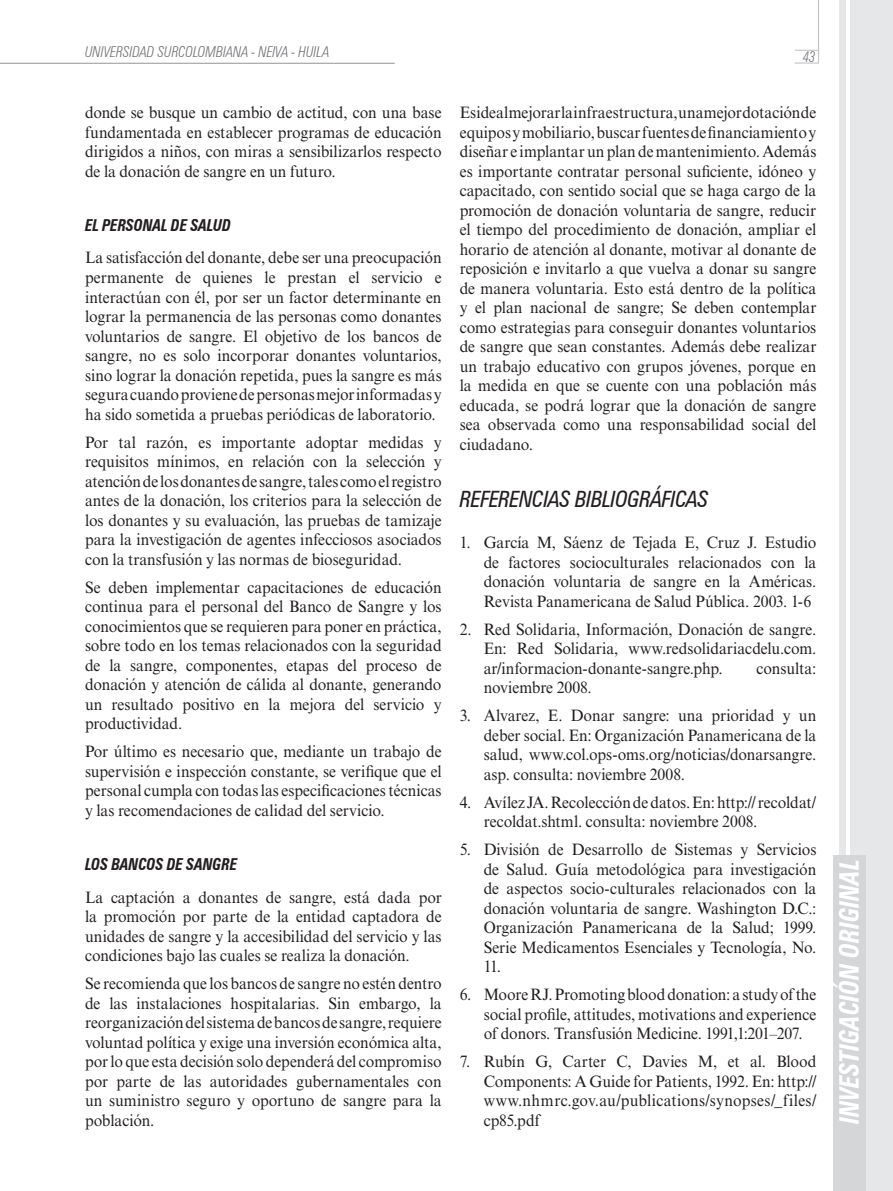
<style>
.page{position:relative;width:893px;height:1191px;background:#fff}
.page>*{position:absolute;margin:0;border:0;box-sizing:border-box;transform-origin:0 0}
.t1{font:italic 700 condensed 27px "Zurich BT";letter-spacing:.005em;color:#fff;scale:.9 1}
.t2{font:italic condensed 22.5px "Zurich BT";letter-spacing:-.015em;color:#231f20;scale:.95 1}
.t3{font:16.5px/19.5px "Times New Roman MT Std";letter-spacing:-.005em;color:#231f20;text-align:justify;scale:.95 1}
.t4{font:italic 700 condensed 16.5px "Zurich BT";letter-spacing:-.005em;color:#231f20;scale:.9 1}
.t5{font:italic 300 condensed 15px "Zurich BT";letter-spacing:.005em;color:#6c6d70;scale:.9 1}
</style>
<div class="page">
<hr style="left:818px;top:0;width:1px;height:63px;background:#bcbdc0">
<svg style="left:795px;top:50px;width:23px;height:1px"></svg>
<svg style="left:795px;top:63px;width:23px;height:1px"></svg>
<div style="left:840px;top:0;width:6px;height:955px;background:#e6e7e9"></div>
<div style="left:850px;top:0;width:43px;height:1191px;background:#e6e7e9"></div>
<div style="left:833px;top:855px;width:32px;height:336px;background:#d5d6d8"></div>
<hr style="left:0;top:63px;width:395px;height:1px;background:#939598">
<p class="t5" style="left:85px;top:42px;width:273px">UNIVERSIDAD SURCOLOMBIANA - NEIVA - HUILA</p>
<p class="t5" style="left:803px;top:48px;width:15px">43</p>
<p class="t3" style="left:85px;top:103px;width:377px">donde se busque un cambio de actitud, con una base fundamentada en establecer programas de educación dirigidos a niños, con miras a sensibilizarlos respecto de la donación de sangre en un futuro.</p>
<p class="t4" style="left:85px;top:215px;width:164px">EL PERSONAL DE SALUD</p>
<p class="t3" style="left:85px;top:248px;width:377px">La satisfacción del donante, debe ser una preocupación permanente de quienes le prestan el servicio e interactúan con él, por ser un factor determinante en lograr la permanencia de las personas como donantes voluntarios de sangre. El objetivo de los bancos de sangre, no es solo incorporar donantes voluntarios, sino lograr la donación repetida, pues la sangre es más segura cuando proviene de personas mejor informadas y ha sido sometida a pruebas periódicas de laboratorio.</p>
<p class="t3" style="left:85px;top:432px;width:377px">Por tal razón, es importante adoptar medidas y requisitos mínimos, en relación con la selección y atención de los donantes de sangre, tales como el registro antes de la donación, los criterios para la selección de los donantes y su evaluación, las pruebas de tamizaje para la investigación de agentes infecciosos asociados con la transfusión y las normas de bioseguridad.</p>
<p class="t3" style="left:85px;top:577px;width:377px">Se deben implementar capacitaciones de educación continua para el personal del Banco de Sangre y los conocimientos que se requieren para poner en práctica, sobre todo en los temas relacionados con la seguridad de la sangre, componentes, etapas del proceso de donación y atención de cálida al donante, generando un resultado positivo en la mejora del servicio y productividad.</p>
<p class="t3" style="left:85px;top:742px;width:377px">Por último es necesario que, mediante un trabajo de supervisión e inspección constante, se verifique que el personal cumpla con todas las especificaciones técnicas y las recomendaciones de calidad del servicio.</p>
<p class="t4" style="left:85px;top:854px;width:171px">LOS BANCOS DE SANGRE</p>
<p class="t3" style="left:85px;top:887px;width:377px">La captación a donantes de sangre, está dada por la promoción por parte de la entidad captadora de unidades de sangre y la accesibilidad del servicio y las condiciones bajo las cuales se realiza la donación.</p>
<p class="t3" style="left:85px;top:973px;width:377px">Se recomienda que los bancos de sangre no estén dentro de las instalaciones hospitalarias. Sin embargo, la reorganización del sistema de bancos de sangre, requiere voluntad política y exige una inversión económica alta, por lo que esta decisión solo dependerá del compromiso por parte de las autoridades gubernamentales con un suministro seguro y oportuno de sangre para la población.</p>
<p class="t3" style="left:460px;top:103px;width:377px">Es ideal mejorar la infraestructura, una mejor dotación de equipos y mobiliario, buscar fuentes de financiamiento y diseñar e implantar un plan de mantenimiento. Además es importante contratar personal suficiente, idóneo y capacitado, con sentido social que se haga cargo de la promoción de donación voluntaria de sangre, reducir el tiempo del procedimiento de donación, ampliar el horario de atención al donante, motivar al donante de reposición e invitarlo a que vuelva a donar su sangre de manera voluntaria. Esto está dentro de la política y el plan nacional de sangre; Se deben contemplar como estrategias para conseguir donantes voluntarios de sangre que sean constantes. Además debe realizar un trabajo educativo con grupos jóvenes, porque en la medida en que se cuente con una población más educada, se podrá lograr que la donación de sangre sea observada como una responsabilidad social del ciudadano.</p>
<h2 class="t2" style="left:460px;top:485px;width:264px">REFERENCIAS BIBLIOGRÁFICAS</h2>
<p class="t3" style="left:484px;top:533px;width:352px;text-indent:-24px">1. García M, Sáenz de Tejada E, Cruz J. Estudio de factores socioculturales relacionados con la donación voluntaria de sangre en la Américas.<br>Revista Panamericana de Salud Pública. 2003. 1-6</p>
<p class="t3" style="left:484px;top:619px;width:352px;text-indent:-24px">2. Red Solidaria, Información, Donación de sangre.<br>En: Red Solidaria, www.redsolidariacdelu.com. ar/informacion-donante-sangre.php.</p>
<p class="t3" style="left:756px;top:658px;width:65px">consulta:</p>
<p class="t3" style="left:484px;top:678px;width:115px">noviembre 2008.</p>
<p class="t3" style="left:484px;top:706px;width:352px;text-indent:-24px">3. Alvarez, E. Donar sangre: una prioridad y un deber social. En: Organización Panamericana de la salud, www.col.ops-oms.org/noticias/donarsangre. asp. consulta: noviembre 2008.</p>
<p class="t3" style="left:484px;top:792px;width:352px;text-indent:-24px">4. Avílez JA. Recolección de datos. En: http:// recoldat/ recoldat.shtml. consulta: noviembre 2008.</p>
<p class="t3" style="left:484px;top:840px;width:352px;text-indent:-24px">5. División de Desarrollo de Sistemas y Servicios de Salud. Guía metodológica para investigación de aspectos socio-culturales relacionados con la donación voluntaria de sangre. Washington D.C.:<br>Organización Panamericana de la Salud; 1999.<br>Serie Medicamentos Esenciales y Tecnología, No.<br>11.</p>
<p class="t3" style="left:484px;top:985px;width:352px;text-indent:-24px">6. Moore RJ. Promoting blood donation: a study of the social profile, attitudes, motivations and experience of donors. Transfusión Medicine. 1991,1:201–207.</p>
<p class="t3" style="left:484px;top:1052px;width:352px;text-indent:-24px">7. Rubín G, Carter C, Davies M, et al. Blood Components: A Guide for Patients, 1992. En: http:// www.nhmrc.gov.au/publications/synopses/_files/ cp85.pdf</p>
<h1 class="t1" style="left:833px;top:1124px;width:296px;rotate:-90deg">INVESTIGACIÓN ORIGINAL</h1>
</div>
